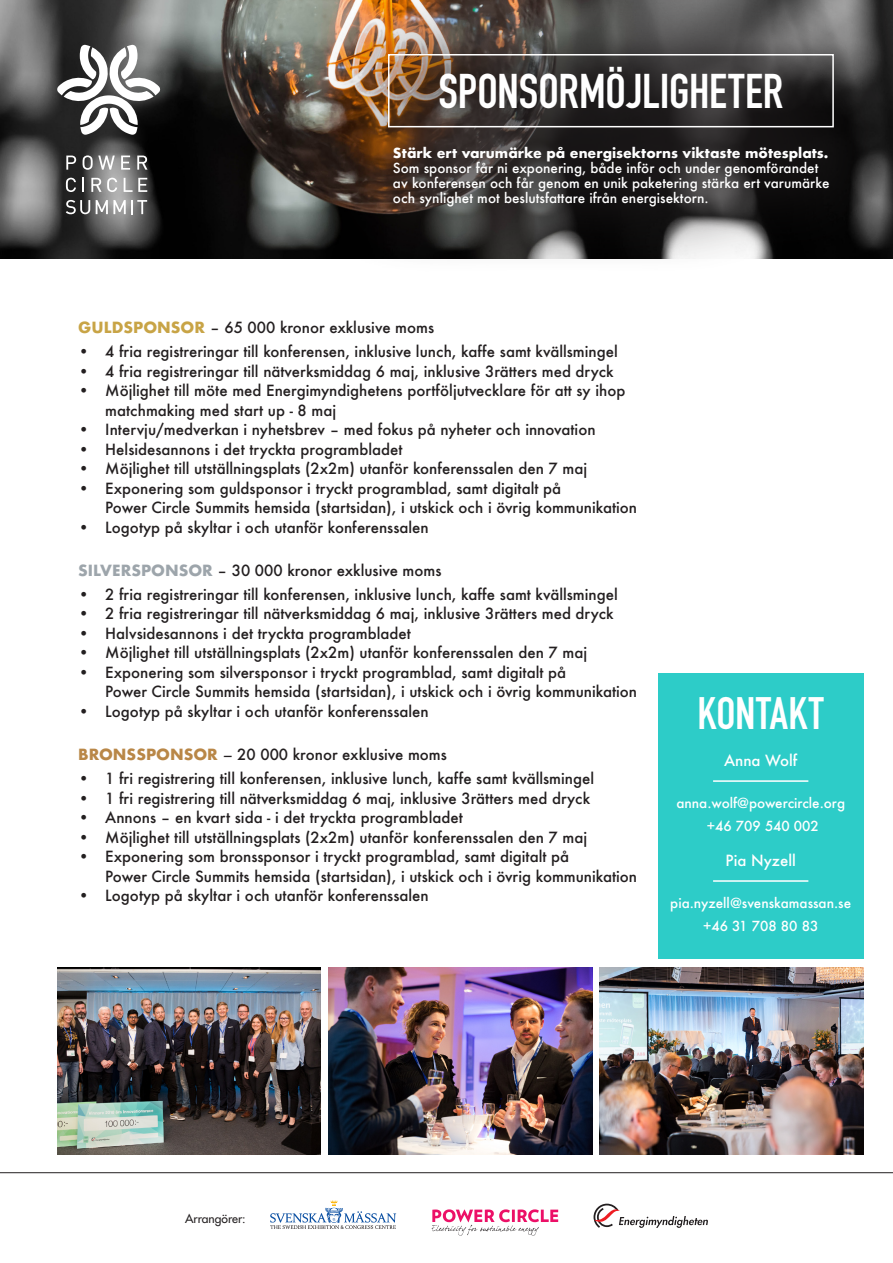
<style>
.page{position:relative;width:893px;height:1263px;background:#fff}
.page>*{position:absolute;margin:0;border:0;box-sizing:border-box;transform-origin:0 0}
.t1{font:48px "DIN Engschrift Std";color:#fff}
.t2{font:44.85px "DIN Engschrift Std";letter-spacing:.005em;color:#fff}
.t3{font:500 15px/19.5px "Futura";color:#231f20}
.t4{font:500 15px "Futura";color:#fff}
.t5{font:500 13.5px/15px "Futura";color:#fff}
.t6{font:12px "Futura";color:#231f20}
.s1{font-weight:700}
.s2{font-weight:700;color:#c8a446}
.s3{font-weight:700;color:#9da5ab}
.s4{font-weight:700;color:#b98747}
.s5{font-style:italic}
</style>
<div class="page">
<div style="left:658px;top:673px;width:205px;height:286px;background:#2dccc8"></div>
<img style="left:57px;top:967px;width:264px;height:188px">
<hr style="left:0;top:1172px;width:893px;height:1px;background:#231f20">
<img style="left:328px;top:967px;width:264px;height:188px">
<img style="left:600px;top:967px;width:263px;height:188px">
<hr style="left:713px;top:880px;width:95px;height:2px;background:#fff">
<hr style="left:713px;top:780px;width:95px;height:2px;background:#fff">
<svg style="left:594px;top:1204px;width:114px;height:24px"></svg>
<svg style="left:432px;top:1209px;width:126px;height:26px"></svg>
<svg style="left:270px;top:1200px;width:126px;height:29px"></svg>
<img style="left:0;top:0;width:318px;height:258px">
<svg style="left:57px;top:45px;width:103px;height:90px"></svg>
<svg style="left:66px;top:156px;width:10px;height:14px"></svg>
<svg style="left:83px;top:155px;width:32px;height:15px"></svg>
<svg style="left:121px;top:156px;width:9px;height:14px"></svg>
<svg style="left:137px;top:156px;width:10px;height:14px"></svg>
<svg style="left:66px;top:178px;width:10px;height:14px"></svg>
<svg style="left:82px;top:178px;width:2px;height:14px"></svg>
<svg style="left:91px;top:178px;width:26px;height:14px"></svg>
<svg style="left:124px;top:178px;width:23px;height:14px"></svg>
<svg style="left:66px;top:200px;width:24px;height:14px"></svg>
<svg style="left:96px;top:200px;width:51px;height:14px"></svg>
<div style="left:318px;top:0;width:575px;height:275px;background:#231f20;opacity:.75"></div>
<div style="left:388px;top:54px;width:446px;height:73px;border:2px solid #fff"></div>
<p class="t1" style="left:438px;top:63px;width:346px">SPONSORMÖJLIGHETER</p>
<p class="t5" style="left:393px;top:145px;width:438px"><span class="s1">Stärk ert varumärke på energisektorns viktaste mötesplats.<br></span>Som sponsor får ni exponering, både inför och under genomförandet av konferensen och får genom en unik paketering stärka ert varumärke och synlighet mot beslutsfattare ifrån energisektorn.</p>
<p class="t3" style="left:78px;top:318px;width:357px"><span class="s2">GULDSPONSOR</span> – 65 000 kronor exklusive moms</p>
<p class="t3" style="left:78px;top:342px;width:541px">• 4 fria registreringar till konferensen, inklusive lunch, kaffe samt kvällsmingel</p>
<p class="t3" style="left:78px;top:361px;width:537px">• 4 fria registreringar till nätverksmiddag 6 maj, inklusive 3rätters med dryck</p>
<p class="t3" style="left:105px;top:381px;width:522px;text-indent:-27px">• Möjlighet till möte med Energimyndighetens portföljutvecklare för att sy ihop matchmaking med start up - 8 maj</p>
<p class="t3" style="left:78px;top:420px;width:519px">• Intervju/medverkan i nyhetsbrev – med fokus på nyheter och innovation</p>
<p class="t3" style="left:78px;top:439px;width:326px">• Helsidesannons i det tryckta programbladet</p>
<p class="t3" style="left:78px;top:459px;width:510px">• Möjlighet till utställningsplats (2x2m) utanför konferenssalen den 7 maj</p>
<p class="t3" style="left:105px;top:478px;width:533px;text-indent:-27px">• Exponering som guldsponsor i tryckt programblad, samt digitalt på<br>Power Circle Summits hemsida (startsidan), i utskick och i övrig kommunikation</p>
<p class="t3" style="left:78px;top:517px;width:352px">• Logotyp på skyltar i och utanför konferenssalen</p>
<p class="t3" style="left:78px;top:560px;width:365px"><span class="s3">SILVERSPONSOR</span> – 30 000 kronor exklusive moms</p>
<p class="t3" style="left:78px;top:584px;width:541px">• 2 fria registreringar till konferensen, inklusive lunch, kaffe samt kvällsmingel</p>
<p class="t3" style="left:78px;top:604px;width:537px">• 2 fria registreringar till nätverksmiddag 6 maj, inklusive 3rätters med dryck</p>
<p class="t3" style="left:78px;top:623px;width:334px">• Halvsidesannons i det tryckta programbladet</p>
<p class="t3" style="left:78px;top:643px;width:510px">• Möjlighet till utställningsplats (2x2m) utanför konferenssalen den 7 maj</p>
<p class="t3" style="left:105px;top:662px;width:533px;text-indent:-27px">• Exponering som silversponsor i tryckt programblad, samt digitalt på<br>Power Circle Summits hemsida (startsidan), i utskick och i övrig kommunikation</p>
<p class="t3" style="left:78px;top:701px;width:352px">• Logotyp på skyltar i och utanför konferenssalen</p>
<p class="t3" style="left:78px;top:744px;width:370px"><span class="s4">BRONSSPONSOR</span> <span class="s5">–</span> 20 000 kronor exklusive moms</p>
<p class="t3" style="left:78px;top:768px;width:517px">• 1 fri registrering till konferensen, inklusive lunch, kaffe samt kvällsmingel</p>
<p class="t3" style="left:78px;top:788px;width:513px">• 1 fri registrering till nätverksmiddag 6 maj, inklusive 3rätters med dryck</p>
<p class="t3" style="left:78px;top:807px;width:386px">• Annons – en kvart sida - i det tryckta programbladet</p>
<p class="t3" style="left:78px;top:827px;width:510px">• Möjlighet till utställningsplats (2x2m) utanför konferenssalen den 7 maj</p>
<p class="t3" style="left:105px;top:846px;width:533px;text-indent:-27px">• Exponering som bronssponsor i tryckt programblad, samt digitalt på<br>Power Circle Summits hemsida (startsidan), i utskick och i övrig kommunikation</p>
<p class="t3" style="left:78px;top:885px;width:352px">• Logotyp på skyltar i och utanför konferenssalen</p>
<p class="t2" style="left:698px;top:687px;width:128px">KONTAKT</p>
<p class="t4" style="left:724px;top:750px;width:75px">Anna Wolf</p>
<p class="t5" style="left:676px;top:795px;width:170px">anna.wolf@powercircle.org</p>
<p class="t5" style="left:707px;top:818px;width:114px">+46 709 540 002</p>
<p class="t4" style="left:726px;top:850px;width:72px">Pia Nyzell</p>
<p class="t5" style="left:670px;top:895px;width:182px">pia.nyzell@svenskamassan.se</p>
<p class="t5" style="left:703px;top:918px;width:117px">+46 31 708 80 83</p>
<p class="t6" style="left:185px;top:1211px;width:62px">Arrangörer:</p>
</div>
